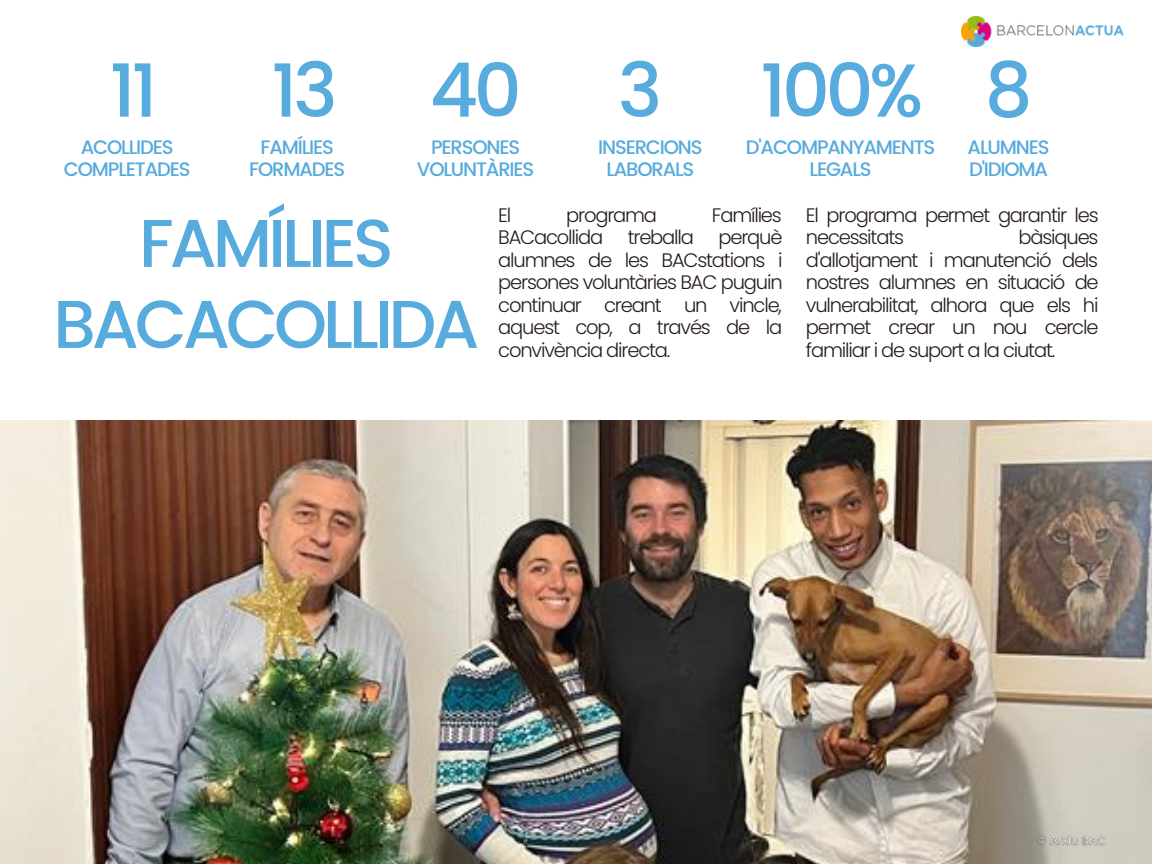
<style>
.page{position:relative;width:1152px;height:864px;background:#fff}
.page>*{position:absolute;margin:0;border:0;box-sizing:border-box;transform-origin:0 0}
.t1{font:500 75px "Poppins";letter-spacing:-.06em;color:#57abdd}
.t2{font:500 67.5px "Poppins";letter-spacing:-.06em;color:#57abdd}
.t3{font:300 19.5px/22.5px "Poppins";letter-spacing:-.06em;color:#261d1b;text-align:justify}
.t4{font:500 19.5px/22.5px "Poppins";letter-spacing:-.06em;color:#57abdd;text-align:center}
</style>
<div class="page">
<img style="left:0;top:420px;width:1152px;height:444px">
<img style="left:1035px;top:829px;width:75px;height:25px">
<img style="left:961px;top:17px;width:162px;height:30px">
<p class="t1" style="left:271px;top:47px;width:68px">13</p>
<p class="t1" style="left:430px;top:47px;width:94px">40</p>
<p class="t1" style="left:618px;top:47px;width:46px">3</p>
<p class="t1" style="left:760px;top:47px;width:165px">100%</p>
<p class="t1" style="left:985px;top:47px;width:49px">8</p>
<p class="t4" style="left:249px;top:136px;width:98px">FAMÍLIES<br>FORMADES</p>
<p class="t4" style="left:598px;top:136px;width:106px">INSERCIONS<br>LABORALS</p>
<p class="t4" style="left:746px;top:136px;width:191px">D'ACOMPANYAMENTS<br>LEGALS</p>
<p class="t1" style="left:110px;top:47px;width:49px">11</p>
<p class="t4" style="left:64px;top:136px;width:128px">ACOLLIDES<br>COMPLETADES</p>
<p class="t4" style="left:417px;top:136px;width:119px">PERSONES<br>VOLUNTÀRIES</p>
<p class="t4" style="left:968px;top:136px;width:83px">ALUMNES</p>
<p class="t4" style="left:969px;top:158px;width:81px">D'IDIOMA</p>
<p class="t3" style="left:806px;top:204px;width:294px">El programa permet garantir les necessitats</p>
<p class="t2" style="left:139px;top:204px;width:256px">FAMÍLIES</p>
<p class="t2" style="left:53px;top:285px;width:428px">BACACOLLIDA</p>
<p class="t3" style="left:498px;top:204px;width:15px">El</p>
<p class="t3" style="left:566px;top:204px;width:92px">programa</p>
<p class="t3" style="left:712px;top:204px;width:71px">Famílies</p>
<p class="t3" style="left:498px;top:226px;width:107px">BACacollida</p>
<p class="t3" style="left:628px;top:226px;width:68px">treballa</p>
<p class="t3" style="left:498px;top:226px;width:286px;text-indent:220px">perquè alumnes de les BACstations i persones voluntàries BAC puguin continuar creant un vincle, aquest cop, a través de la convivència directa.</p>
<p class="t3" style="left:806px;top:226px;width:294px;text-indent:213px">bàsiques d'allotjament i manutenció dels nostres alumnes en situació de vulnerabilitat, alhora que els hi permet crear un nou cercle familiar i de suport a la ciutat.</p>
</div>
